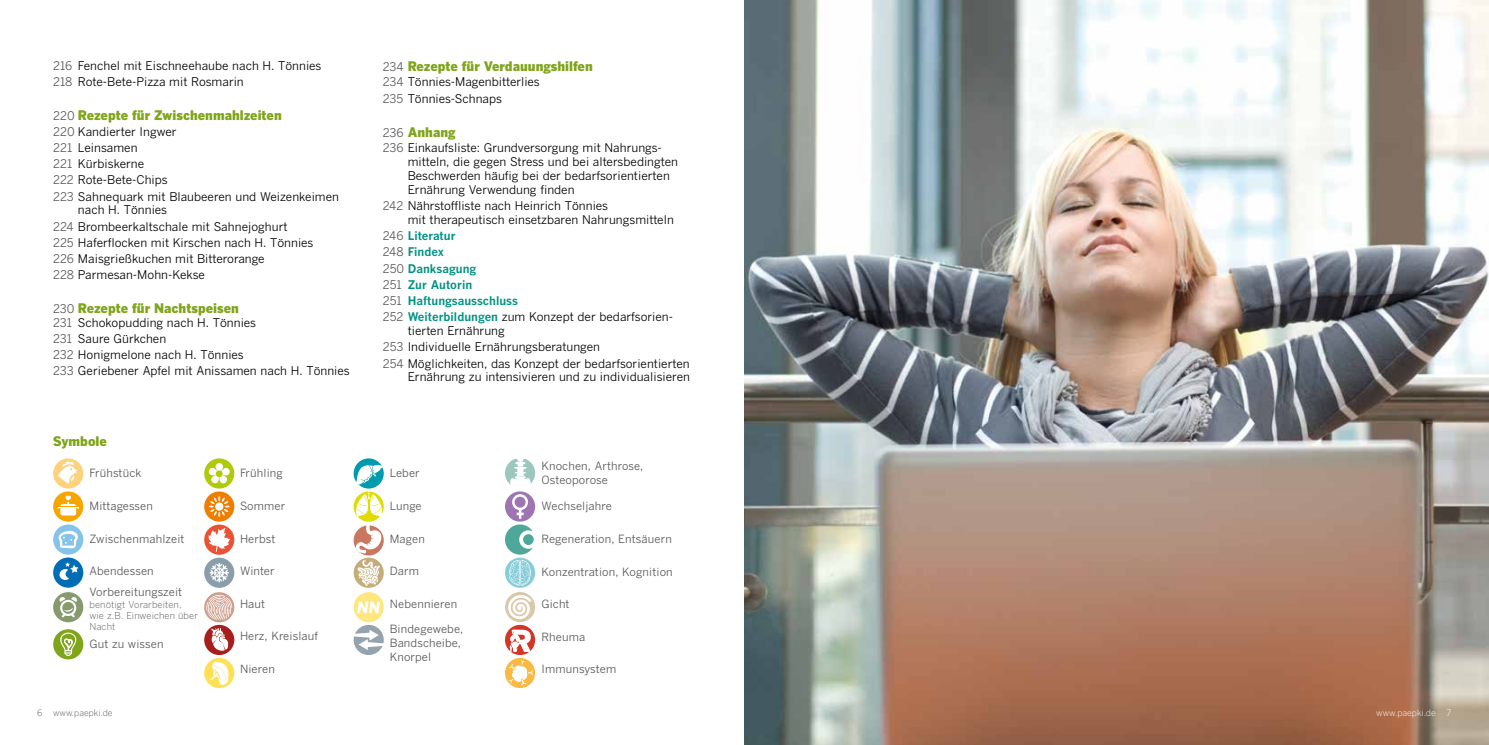
<style>
.page{position:relative;width:1489px;height:745px;background:#fff}
.page>*{position:absolute;margin:0;border:0;box-sizing:border-box;transform-origin:0 0}
.t1{font:900 13.12px "Benton Gothic";color:#80a51b}
.t2{font:11.88px/16.2px "Benton Gothic";color:#000}
.t3{font:700 11.88px/16.2px "Benton Gothic";color:#009383}
.t4{font:11.25px/13.8px "Benton Gothic";letter-spacing:.01em;color:#575756}
.t5{font:300 9.38px/11.2px "Benton Gothic";letter-spacing:.01em;color:#575756}
.t6{font:300 8.75px "Benton Gothic";color:#575756}
.t7{font:300 8.75px "Benton Gothic";color:#fff}
.s1{color:#575756}
.s2{font-weight:400;font-size:11.88px;color:#575756}
.s3{font-weight:400;color:#575756}
.s4{font-weight:400;color:#000}
</style>
<div class="page">
<img style="left:744px;top:0;width:744px;height:744px">
<div style="left:53px;top:458px;width:30px;height:30px;background:#fed27a;border-radius:50%"></div>
<svg style="left:58px;top:461px;width:20px;height:22px"></svg>
<svg style="left:53px;top:491px;width:30px;height:30px"></svg>
<svg style="left:57px;top:495px;width:22px;height:20px"></svg>
<div style="left:53px;top:557px;width:30px;height:30px;background:#006eb7;border-radius:50%"></div>
<svg style="left:59px;top:562px;width:19px;height:18px"></svg>
<div style="left:53px;top:524px;width:30px;height:30px;background:#86c3eb;border-radius:50%"></div>
<svg style="left:59px;top:526px;width:23px;height:25px"></svg>
<svg style="left:353px;top:624px;width:31px;height:30px"></svg>
<div style="left:53px;top:591px;width:30px;height:31px;background:#869a6d;border-radius:50%"></div>
<svg style="left:59px;top:597px;width:18px;height:20px"></svg>
<div style="left:204px;top:491px;width:30px;height:30px;background:#ef7d00;border-radius:50%"></div>
<svg style="left:209px;top:496px;width:21px;height:20px"></svg>
<div style="left:204px;top:557px;width:30px;height:30px;background:#899eaa;border-radius:50%"></div>
<svg style="left:210px;top:563px;width:19px;height:19px"></svg>
<svg style="left:204px;top:524px;width:30px;height:30px"></svg>
<svg style="left:208px;top:527px;width:22px;height:24px"></svg>
<div style="left:204px;top:458px;width:30px;height:30px;background:#afca0b;border-radius:50%"></div>
<svg style="left:215px;top:462px;width:8px;height:11px"></svg>
<svg style="left:208px;top:467px;width:22px;height:16px"></svg>
<div style="left:216px;top:470px;width:7px;height:7px;background:#afca0b;border-radius:50%"></div>
<svg style="left:204px;top:657px;width:30px;height:30px"></svg>
<svg style="left:210px;top:661px;width:19px;height:23px"></svg>
<svg style="left:353px;top:458px;width:31px;height:30px"></svg>
<svg style="left:356px;top:464px;width:27px;height:20px"></svg>
<svg style="left:204px;top:624px;width:30px;height:30px"></svg>
<svg style="left:211px;top:627px;width:17px;height:23px"></svg>
<div style="left:505px;top:491px;width:30px;height:30px;background:#9e75b2;border-radius:50%"></div>
<svg style="left:516px;top:509px;width:7px;height:9px"></svg>
<svg style="left:513px;top:495px;width:14px;height:13px"></svg>
<div style="left:512px;top:494px;width:16px;height:16px;border:2px solid #fff;border-radius:50%"></div>
<svg style="left:505px;top:591px;width:30px;height:30px"></svg>
<svg style="left:506px;top:594px;width:25px;height:25px"></svg>
<svg style="left:505px;top:458px;width:30px;height:26px"></svg>
<svg style="left:505px;top:557px;width:30px;height:30px"></svg>
<svg style="left:505px;top:524px;width:28px;height:61px"></svg>
<div style="left:523px;top:534px;width:10px;height:10px;background:#4fa79a;border-radius:50%"></div>
<div style="left:353px;top:491px;width:31px;height:30px;background:#dedc00;border-radius:50%"></div>
<svg style="left:356px;top:491px;width:26px;height:25px"></svg>
<svg style="left:353px;top:525px;width:31px;height:30px"></svg>
<svg style="left:356px;top:525px;width:25px;height:28px"></svg>
<svg style="left:353px;top:557px;width:31px;height:30px"></svg>
<svg style="left:357px;top:559px;width:23px;height:26px"></svg>
<svg style="left:353px;top:591px;width:31px;height:31px"></svg>
<svg style="left:357px;top:601px;width:23px;height:11px"></svg>
<svg style="left:204px;top:591px;width:30px;height:31px"></svg>
<svg style="left:206px;top:594px;width:26px;height:25px"></svg>
<svg style="left:505px;top:624px;width:30px;height:30px"></svg>
<svg style="left:509px;top:629px;width:22px;height:22px"></svg>
<svg style="left:505px;top:657px;width:30px;height:30px"></svg>
<svg style="left:508px;top:659px;width:25px;height:26px"></svg>
<svg style="left:53px;top:628px;width:30px;height:31px"></svg>
<svg style="left:60px;top:632px;width:16px;height:23px"></svg>
<p class="t2" style="left:53px;top:57px;width:270px"><span class="s1">216</span> Fenchel mit Eischneehaube nach H. Tönnies<br><span class="s1">218</span> Rote-Bete-Pizza mit Rosmarin</p>
<p class="t1" style="left:53px;top:107px;width:230px"><span class="s2">220</span> Rezepte für Zwischenmahlzeiten</p>
<p class="t2" style="left:53px;top:123px;width:287px"><span class="s1">220</span> Kandierter Ingwer<br><span class="s1">221</span> Leinsamen<br><span class="s1">221</span> Kürbiskerne<br><span class="s1">222</span> Rote-Bete-Chips<br><span class="s1">223</span> Sahnequark mit Blaubeeren und Weizenkeimen</p>
<p class="t2" style="left:53px;top:201px;width:262px;text-indent:25px">nach H. Tönnies<br><span class="s1">224</span> Brombeerkaltschale mit Sahnejoghurt<br><span class="s1">225</span> Haferflocken mit Kirschen nach H. Tönnies <span class="s1">226</span> Maisgrießkuchen mit Bitterorange<br><span class="s1">228</span> Parmesan-Mohn-Kekse</p>
<p class="t1" style="left:53px;top:300px;width:187px"><span class="s2">230</span> Rezepte für Nachtspeisen</p>
<p class="t2" style="left:53px;top:314px;width:298px"><span class="s1">231</span> Schokopudding nach H. Tönnies<br><span class="s1">231</span> Saure Gürkchen<br><span class="s1">232</span> Honigmelone nach H. Tönnies<br><span class="s1">233</span> Geriebener Apfel mit Anissamen nach H. Tönnies</p>
<p class="t1" style="left:53px;top:433px;width:55px">Symbole</p>
<p class="t4" style="left:89px;top:466px;width:53px">Frühstück</p>
<p class="t4" style="left:89px;top:498px;width:65px">Mittagessen</p>
<p class="t4" style="left:89px;top:531px;width:97px">Zwischenmahlzeit</p>
<p class="t4" style="left:89px;top:560px;width:94px;line-height:21.2px">Abendessen<br>Vorbereitungszeit</p>
<p class="t5" style="left:89px;top:598px;width:110px">benötigt Vorarbeiten, wie z.B. Einweichen über<br>Nacht</p>
<p class="t4" style="left:89px;top:636px;width:76px">Gut zu wissen</p>
<p class="t6" style="left:37px;top:707px;width:77px">6 www.paepki.de</p>
<p class="t4" style="left:240px;top:466px;width:44px">Frühling</p>
<p class="t4" style="left:240px;top:498px;width:47px">Sommer</p>
<p class="t4" style="left:240px;top:531px;width:37px">Herbst</p>
<p class="t4" style="left:240px;top:563px;width:36px">Winter</p>
<p class="t4" style="left:240px;top:596px;width:27px">Haut</p>
<p class="t4" style="left:240px;top:628px;width:80px">Herz, Kreislauf</p>
<p class="t4" style="left:240px;top:661px;width:36px">Nieren</p>
<p class="t1" style="left:383px;top:58px;width:211px"><span class="s2">234</span> Rezepte für Verdauungshilfen</p>
<p class="t2" style="left:383px;top:74px;width:158px"><span class="s1">234</span> Tönnies-Magenbitterlies<br><span class="s1">235</span> Tönnies-Schnaps</p>
<p class="t1" style="left:383px;top:124px;width:74px"><span class="s2">236</span> Anhang</p>
<p class="t2" style="left:407px;top:141px;width:272px;line-height:13.8px;text-indent:-25px"><span class="s1">236</span> Einkaufsliste: Grundversorgung mit Nahrungs&shy;mitteln, die gegen Stress und bei altersbedingten Beschwerden häufig bei der bedarfsorientierten Ernährung Verwendung finden</p>
<p class="t2" style="left:407px;top:198px;width:268px;line-height:13.8px;text-indent:-25px"><span class="s1">242</span> Nährstoffliste nach Heinrich Tönnies<br>mit therapeutisch einsetzbaren Nahrungsmitteln</p>
<p class="t3" style="left:383px;top:227px;width:292px"><span class="s3">246</span> Literatur<br><span class="s3">248</span> Findex<br><span class="s3">250</span> Danksagung<br><span class="s3">251</span> Zur Autorin<br><span class="s3">251</span> Haftungsausschluss<br><span class="s3">252</span> Weiterbildungen <span class="s4">zum Konzept der bedarfsorien-</span></p>
<p class="t2" style="left:383px;top:322px;width:308px;text-indent:25px">tierten Ernährung<br><span class="s1">253</span> Individuelle Ernährungsberatungen<br><span class="s1">254</span> Möglichkeiten, das Konzept der bedarfsorientierten</p>
<p class="t2" style="left:407px;top:368px;width:284px">Ernährung zu intensivieren und zu individualisieren</p>
<p class="t4" style="left:390px;top:466px;width:31px">Leber</p>
<p class="t4" style="left:390px;top:498px;width:33px">Lunge</p>
<p class="t4" style="left:390px;top:531px;width:37px">Magen</p>
<p class="t4" style="left:390px;top:563px;width:31px">Darm</p>
<p class="t4" style="left:390px;top:596px;width:69px">Nebennieren</p>
<p class="t4" style="left:390px;top:621px;width:75px">Bindegewebe,<br>Bandscheibe,<br>Knorpel</p>
<p class="t4" style="left:541px;top:459px;width:103px">Knochen, Arthrose,<br>Osteoporose</p>
<p class="t4" style="left:541px;top:499px;width:72px">Wechseljahre</p>
<p class="t4" style="left:541px;top:531px;width:132px">Regeneration, Entsäuern</p>
<p class="t4" style="left:541px;top:564px;width:133px">Konzentration, Kognition</p>
<p class="t4" style="left:541px;top:596px;width:30px">Gicht</p>
<p class="t4" style="left:541px;top:629px;width:45px">Rheuma</p>
<p class="t4" style="left:541px;top:661px;width:76px">Immunsystem</p>
<p class="t7" style="left:1376px;top:707px;width:76px">www.paepki.de 7</p>
</div>
